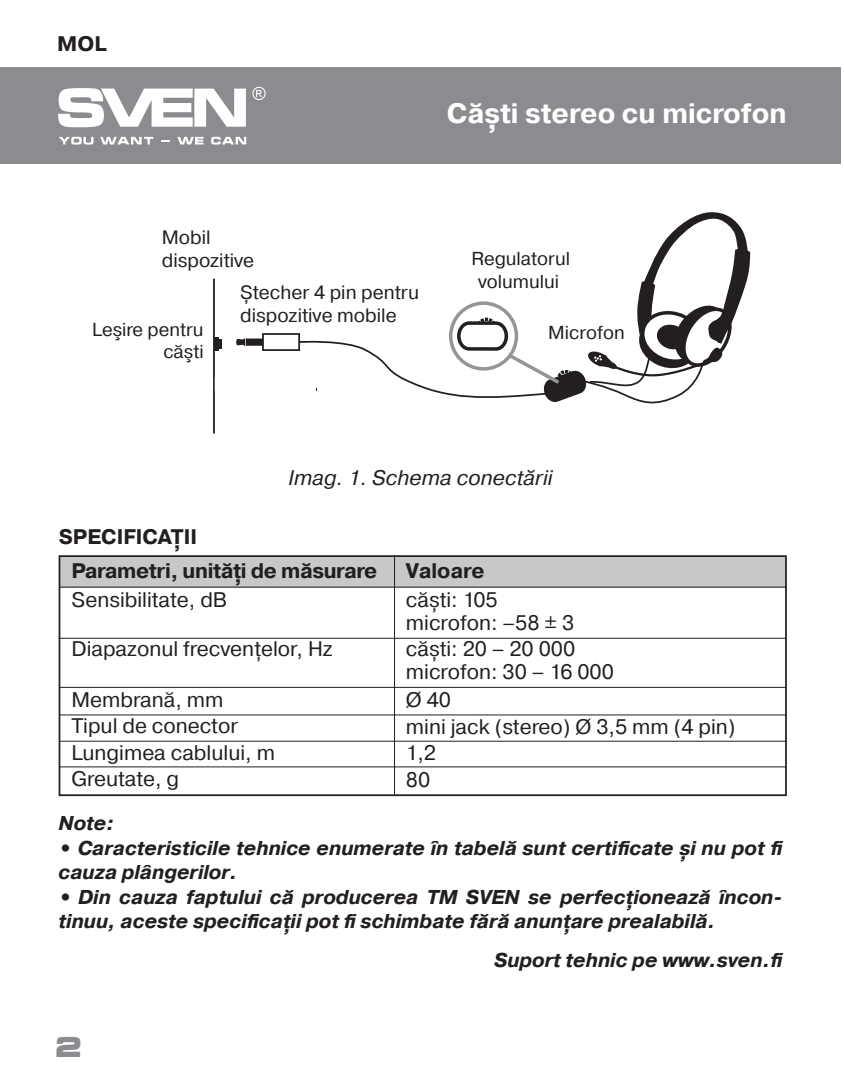
<style>
.page{position:relative;width:844px;height:1092px;background:#fff}
.page>*{position:absolute;margin:0;border:0;box-sizing:border-box;transform-origin:0 0}
.t1{font:700 28px "Pragmatica";color:#fff}
.t2{font:700 28px "Micra";color:#8a8c8f}
.t3{font:21px/26.2px "Pragmatica";color:#231f20}
.t4{font:700 21px/33.2px "Pragmatica";letter-spacing:-.02em;color:#231f20}
.t5{font:italic 21px "Pragmatica";color:#231f20}
.t6{font:700 21px "Pragmatica";color:#231f20}
.t7{font:italic 700 19.95px/24.5px "Pragmatica";color:#231f20}
.t8{font:19.25px/23.1px "Pragmatica";color:#231f20}
.t9{font:18.55px/22.4px "Pragmatica";color:#231f20;text-align:center}
</style>
<div class="page">
<div style="left:60px;top:556px;width:724px;height:31px;background:#c7c8ca"></div>
<div style="left:59px;top:555px;width:727px;height:241px;border:2px solid #231f20"></div>
<hr style="left:59px;top:637px;width:726px;height:1px;background:#231f20">
<hr style="left:59px;top:714px;width:727px;height:1px;background:#231f20">
<hr style="left:59px;top:740px;width:727px;height:1px;background:#231f20">
<hr style="left:59px;top:766px;width:727px;height:1px;background:#231f20">
<hr style="left:59px;top:686px;width:727px;height:2px;background:#231f20">
<hr style="left:59px;top:586px;width:727px;height:1px;background:#231f20">
<hr style="left:394px;top:555px;width:1px;height:239px;background:#231f20">
<div style="left:0;top:67px;width:840px;height:97px;background:#8a8c8f"></div>
<svg style="left:58px;top:88px;width:188px;height:39px"></svg>
<svg style="left:252px;top:87px;width:13px;height:13px"></svg>
<svg style="left:59px;top:137px;width:34px;height:7px"></svg>
<svg style="left:100px;top:137px;width:53px;height:7px"></svg>
<svg style="left:162px;top:140px;width:8px;height:2px"></svg>
<svg style="left:177px;top:137px;width:26px;height:7px"></svg>
<svg style="left:211px;top:137px;width:35px;height:7px"></svg>
<svg style="left:300px;top:212px;width:450px;height:192px"></svg>
<div style="left:262px;top:333px;width:38px;height:18px;border:2px solid #231f20"></div>
<svg style="left:236px;top:338px;width:27px;height:8px"></svg>
<svg style="left:213px;top:279px;width:8px;height:154px"></svg>
<div style="left:214px;top:337px;width:5px;height:13px;background:#231f20"></div>
<p class="t4" style="left:57px;top:27px;width:51px">MOL</p>
<h1 class="t1" style="left:447px;top:95px;width:341px">Căști stereo cu microfon</h1>
<p class="t8" style="left:162px;top:226px;width:94px">Mobil dispozitive</p>
<p class="t9" style="left:471px;top:248px;width:100px">Regulatorul volumului</p>
<p class="t8" style="left:240px;top:281px;width:180px">Ștecher 4 pin pentru dispozitive mobile</p>
<p class="t9" style="left:92px;top:319px;width:113px;text-align:right">Leşire pentru căşti</p>
<p class="t9" style="left:548px;top:322px;width:78px">Microfon</p>
<p class="t5" style="left:288px;top:464px;width:265px">Imag. 1. Schema conectării</p>
<p class="t4" style="left:72px;top:520px;width:307px;text-indent:-13px">SPECIFICAȚII<br>Parametri, unități de măsurare</p>
<p class="t3" style="left:72px;top:587px;width:157px">Sensibilitate, dB</p>
<p class="t3" style="left:72px;top:636px;width:262px">Diapazonul frecvențelor, Hz</p>
<p class="t3" style="left:72px;top:687px;width:205px">Membrană, mm<br>Tipul de conector<br>Lungimea cablului, m<br>Greutate, g</p>
<p class="t6" style="left:406px;top:556px;width:80px">Valoare</p>
<p class="t3" style="left:406px;top:589px;width:170px;line-height:22.8px">căști: 105 microfon: –58 ± 3</p>
<p class="t3" style="left:406px;top:638px;width:209px;line-height:22.8px">căști: 20 – 20 000 microfon: 30 – 16 000</p>
<p class="t3" style="left:406px;top:687px;width:331px">Ø 40<br>mini jack (stereo) Ø 3,5 mm (4 pin)<br>1,2<br>80</p>
<p class="t7" style="left:59px;top:811px;width:57px">Note:</p>
<p class="t7" style="left:59px;top:835px;width:725px">• Caracteristicile tehnice enumerate în tabelă sunt certificate și nu pot fi cauza plângerilor.</p>
<p class="t7" style="left:59px;top:884px;width:725px">• Din cauza faptului că producerea TM SVEN se perfecționează încon&shy;tinuu, aceste specificații pot fi schimbate fără anunțare prealabilă.</p>
<p class="t7" style="left:494px;top:947px;width:290px">Suport tehnic pe www.sven.fi</p>
<h1 class="t2" style="left:54px;top:1031px;width:30px">2</h1>
</div>
